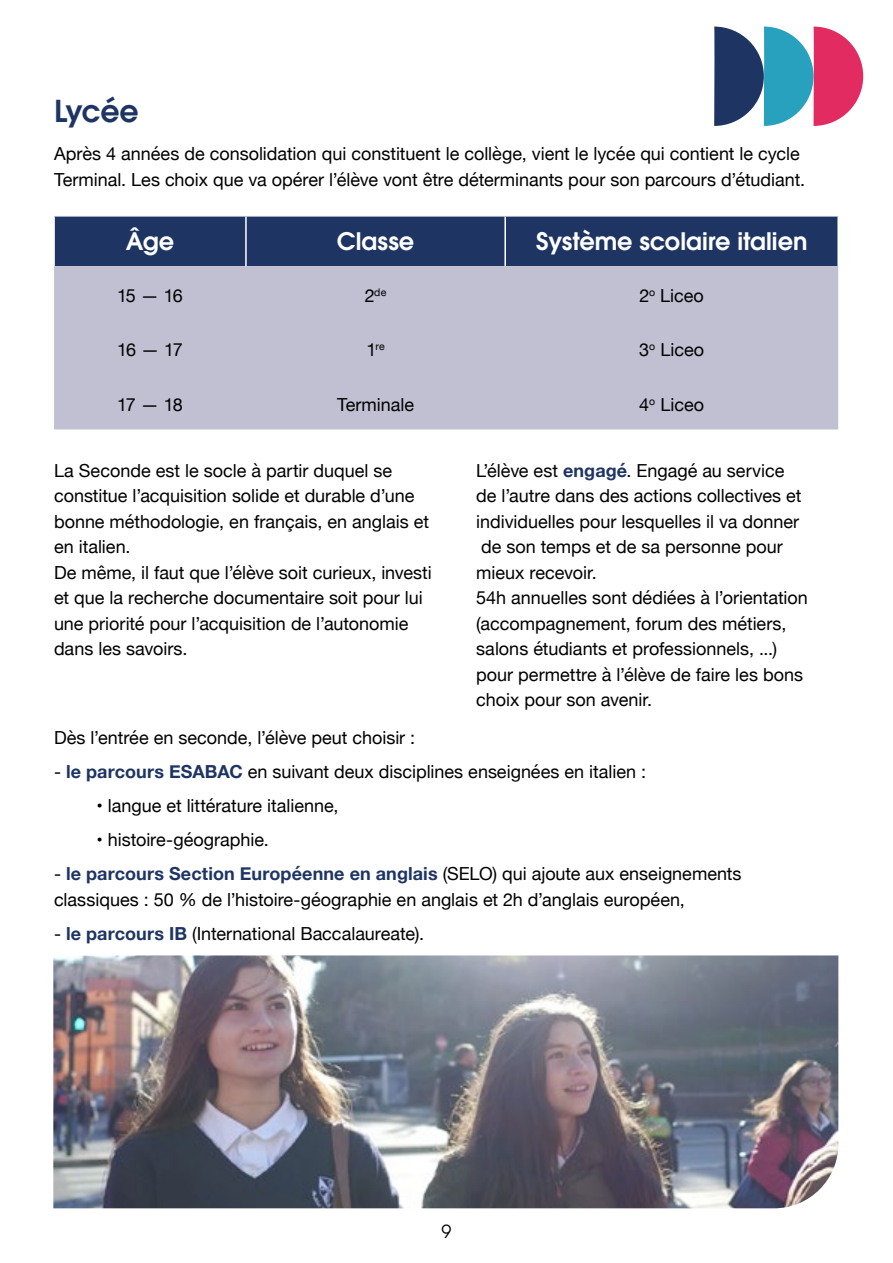
<style>
.page{position:relative;width:893px;height:1263px;background:#fff}
.page>*{position:absolute;margin:0;border:0;box-sizing:border-box;transform-origin:0 0}
.t1{font:600 30px "Avant Garde LT";letter-spacing:-.03em;color:#1e3563}
.t2{font:600 24px "Avant Garde LT";color:#fff}
.t3{font:18px/25.5px "Helvetica Neue";color:#000}
.t4{font:18px "Avant Garde LT";color:#000}
.t5{font:10.5px "Helvetica Neue";color:#000}
.s1{font-size:18px}
.s2{font-weight:700;color:#1e3563}
</style>
<div class="page">
<svg style="left:714px;top:27px;width:149px;height:99px"></svg>
<div style="left:55px;top:217px;width:782px;height:49px;background:#1e3563"></div>
<div style="left:54px;top:266px;width:784px;height:163px;background:#c1c0d2"></div>
<hr style="left:245px;top:217px;width:2px;height:49px;background:#fff">
<hr style="left:504px;top:217px;width:2px;height:49px;background:#fff">
<img style="left:53px;top:955px;width:785px;height:253px">
<h1 class="t1" style="left:54px;top:91px;width:86px">Lycée</h1>
<p class="t3" style="left:54px;top:142px;width:753px">Après 4 années de consolidation qui constituent le collège, vient le lycée qui contient le cycle<br>Terminal. Les choix que va opérer l’élève vont être déterminants pour son parcours d’étudiant.</p>
<h2 class="t2" style="left:126px;top:225px;width:50px">Âge</h2>
<h2 class="t2" style="left:337px;top:225px;width:79px">Classe</h2>
<h2 class="t2" style="left:536px;top:225px;width:273px">Système scolaire italien</h2>
<p class="t3" style="left:117px;top:284px;width:67px">15 — 16</p>
<p class="t5" style="left:365px;top:285px;width:23px"><span class="s1">2</span>de</p>
<p class="t3" style="left:640px;top:284px;width:66px">2<sup>o</sup> Liceo</p>
<p class="t3" style="left:117px;top:338px;width:67px">16 — 17</p>
<p class="t5" style="left:366px;top:339px;width:20px"><span class="s1">1</span>re</p>
<p class="t3" style="left:639px;top:338px;width:66px">3<sup>o</sup> Liceo</p>
<p class="t3" style="left:117px;top:393px;width:67px">17 — 18</p>
<p class="t3" style="left:337px;top:393px;width:79px">Terminale</p>
<p class="t3" style="left:639px;top:393px;width:66px">4<sup>o</sup> Liceo</p>
<p class="t3" style="left:54px;top:459px;width:379px">La Seconde est le socle à partir duquel se constitue l’acquisition solide et durable d’une bonne méthodologie, en français, en anglais et en italien.<br>De même, il faut que l’élève soit curieux, investi et que la recherche documentaire soit pour lui une priorité pour l’acquisition de l’autonomie dans les savoirs.</p>
<p class="t3" style="left:476px;top:459px;width:333px">L’élève est <span class="s2">engagé</span>. Engagé au service de l’autre dans des actions collectives et individuelles pour lesquelles il va donner de son temps et de sa personne pour mieux recevoir.<br>54h annuelles sont dédiées à l’orientation (accompagnement, forum des métiers, salons étudiants et professionnels, ...) pour permettre à l’élève de faire les bons choix pour son avenir.</p>
<p class="t3" style="left:54px;top:726px;width:363px">Dès l’entrée en seconde, l’élève peut choisir :</p>
<p class="t3" style="left:54px;top:760px;width:594px">- <span class="s2">le parcours ESABAC</span> en suivant deux disciplines enseignées en italien :</p>
<p class="t3" style="left:97px;top:794px;width:244px">• langue et littérature italienne,</p>
<p class="t3" style="left:97px;top:828px;width:174px">• histoire-géographie.</p>
<p class="t3" style="left:54px;top:862px;width:689px">- <span class="s2">le parcours Section Européenne en anglais</span> (SELO) qui ajoute aux enseignements classiques : 50 % de l’histoire-géographie en anglais et 2h d’anglais européen,</p>
<p class="t3" style="left:54px;top:921px;width:372px">- <span class="s2">le parcours IB</span> (International Baccalaureate).</p>
<p class="t4" style="left:441px;top:1221px;width:11px">9</p>
</div>
